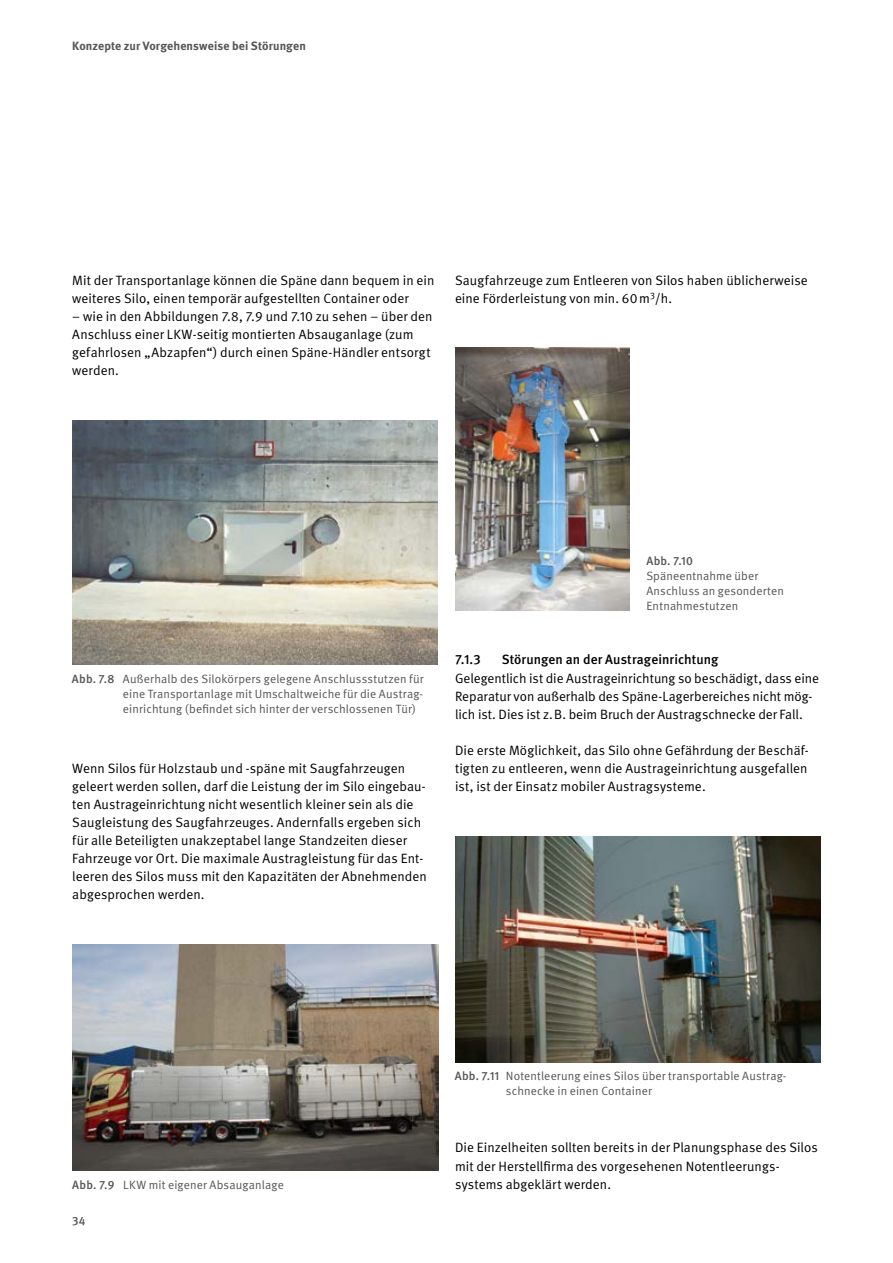
<style>
.page{position:relative;width:893px;height:1263px;background:#fff}
.page>*{position:absolute;margin:0;border:0;box-sizing:border-box;transform-origin:0 0}
.FT{font:13.5px/18px "DGUV Meta";letter-spacing:.005em;color:#000}
.t1{font:500 13.5px "DGUV Meta";letter-spacing:.005em;color:#000}
.t2{font:12px/15px "DGUV Meta";letter-spacing:.01em;color:#565656}
.t3{font:700 12px "DGUV Meta";letter-spacing:.01em;color:#565656}
.t4{font:500 12px "DGUV Meta";letter-spacing:.015em;color:#565656}
.s1{font-weight:500}
</style>
<div class="page">
<img style="left:72px;top:420px;width:366px;height:244px">
<img style="left:73px;top:944px;width:365px;height:226px">
<img style="left:455px;top:348px;width:174px;height:262px">
<img style="left:455px;top:837px;width:366px;height:225px">
<p class="t3" style="left:72px;top:39px;width:235px">Konzepte zur Vorgehensweise bei Störungen</p>
<p class="FT" style="left:72px;top:272px;width:364px">Mit der Transportanlage können die Späne dann bequem in ein weiteres Silo, einen temporär aufgestellten Container oder</p>
<p class="FT" style="left:72px;top:308px;width:362px">– wie in den Abbildungen 7.8, 7.9 und 7.10 zu sehen – über den Anschluss einer LKW-seitig montierten Absauganlage (zum gefahrlosen „Abzapfen“) durch einen Späne-Händler entsorgt werden.</p>
<p class="FT" style="left:455px;top:272px;width:354px">Saugfahrzeuge zum Entleeren von Silos haben üblicherweise eine Förderleistung von min. 60m<sup>3</sup>/h.</p>
<p class="t2" style="left:123px;top:671px;width:302px;text-indent:-51px"><span class="s1">Abb. 7.8</span> Außerhalb des Silokörpers gelegene Anschlussstutzen für eine Transportanlage mit Umschaltweiche für die Austrag&shy;einrichtung (befindet sich hinter der verschlossenen Tür)</p>
<p class="FT" style="left:72px;top:759px;width:356px">Wenn Silos für Holzstaub und -späne mit Saugfahrzeugen geleert werden sollen, darf die Leistung der im Silo eingebau&shy;ten Austrageinrichtung nicht wesentlich kleiner sein als die Saugleistung des Saugfahrzeuges. Andernfalls ergeben sich für alle Beteiligten unakzeptabel lange Standzeiten dieser Fahrzeuge vor Ort. Die maximale Austragleistung für das Ent&shy;leeren des Silos muss mit den Kapazitäten der Abnehmenden abgesprochen werden.</p>
<p class="t4" style="left:646px;top:554px;width:48px">Abb. 7.10</p>
<p class="t2" style="left:646px;top:568px;width:139px">Späneentnahme über<br>Anschluss an gesonderten<br>Entnahmestutzen</p>
<h3 class="t1" style="left:455px;top:652px;width:27px">7.1.3</h3>
<h3 class="t1" style="left:502px;top:652px;width:218px">Störungen an der Austrageinrichtung</h3>
<p class="FT" style="left:455px;top:669px;width:366px">Gelegentlich ist die Austrageinrichtung so beschädigt, dass eine<br>Reparatur von außerhalb des Späne-Lagerbereiches nicht mög&shy;lich ist. Dies ist z.B. beim Bruch der Austragschnecke der Fall.</p>
<p class="FT" style="left:455px;top:741px;width:355px;text-align:justify">Die erste Möglichkeit, das Silo ohne Gefährdung der Beschäf&shy;tigten zu entleeren, wenn die Austrageinrichtung ausgefallen ist, ist der Einsatz mobiler Austragsysteme.</p>
<p class="t2" style="left:72px;top:1177px;width:213px"><span class="s1">Abb. 7.9</span> LKW mit eigener Absauganlage</p>
<p class="t4" style="left:72px;top:1213px;width:15px">34</p>
<p class="t2" style="left:506px;top:1069px;width:281px;text-indent:-51px"><span class="s1">Abb. 7.11</span> Notentleerung eines Silos über transportable Austrag&shy;schnecke in einen Container</p>
<p class="FT" style="left:455px;top:1139px;width:364px">Die Einzelheiten sollten bereits in der Planungsphase des Silos mit der Herstellfirma des vorgesehenen Notentleerungs&shy;systems abgeklärt werden.</p>
</div>
